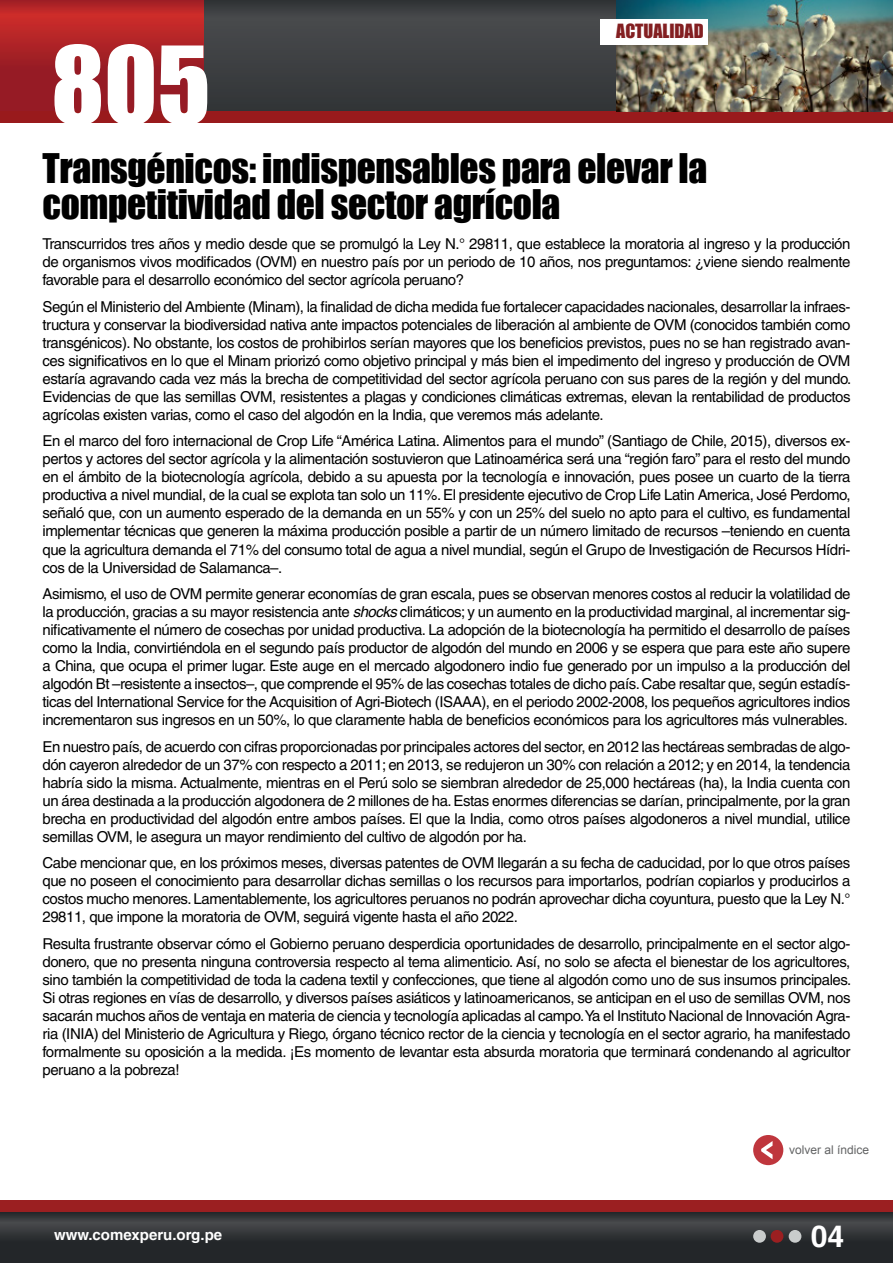
<style>
.page{position:relative;width:893px;height:1263px;background:#fff}
.page>*{position:absolute;margin:0;border:0;box-sizing:border-box;transform-origin:0 0}
.t1{font:99px "Impact";color:#fff}
.t2{font:37.5px/36px "Impact";letter-spacing:-.01em;color:#000}
.t3{font:700 30px "Helvetica";color:#fff}
.t4{font:18px "Impact";color:#831f21}
.t5{font:15px/18px "Helvetica";letter-spacing:-.03em;color:#000;text-align:justify}
.t6{font:700 15px "Helvetica";color:#fff}
.t7{font:12px "Arial";color:#636465}
.s1{font-style:italic}
</style>
<div class="page">
<div style="left:200px;top:0;width:693px;height:123px;background:#3d3f41"></div>
<svg style="left:0;top:1212px;width:893px;height:51px;background:#2d3033"></svg>
<div style="left:0;top:1200px;width:893px;height:12px;background:#9b1f21"></div>
<div style="left:753px;top:1230px;width:13px;height:13px;background:#c9cccc;border-radius:50%"></div>
<div style="left:771px;top:1230px;width:12px;height:13px;background:#9b1f21;border-radius:50%"></div>
<div style="left:789px;top:1230px;width:12px;height:13px;background:#c9cccc;border-radius:50%"></div>
<div style="left:753px;top:1135px;width:30px;height:30px;background:#bf363d;border-radius:50%"></div>
<svg style="left:761px;top:1141px;width:11px;height:18px"></svg>
<svg style="left:0;top:0;width:203px;height:111px;background:#a72026"></svg>
<div style="left:0;top:111px;width:893px;height:12px;background:#991a1c"></div>
<img style="left:617px;top:0;width:276px;height:111px">
<div style="left:600px;top:19px;width:108px;height:25px;background:#fff"></div>
<h1 class="t1" style="left:51px;top:8px;width:161px">805</h1>
<p class="t4" style="left:616px;top:17px;width:89px">actualidad</p>
<h2 class="t2" style="left:43px;top:149px;width:666px">Transgénicos: indispensables para elevar la competitividad del sector agrícola</h2>
<p class="t5" style="left:43px;top:235px;width:809px">Transcurridos tres años y medio desde que se promulgó la Ley N.° 29811, que establece la moratoria al ingreso y la producción de organismos vivos modificados (OVM) en nuestro país por un periodo de 10 años, nos preguntamos: ¿viene siendo realmente favorable para el desarrollo económico del sector agrícola peruano?</p>
<p class="t5" style="left:43px;top:298px;width:810px">Según el Ministerio del Ambiente (Minam), la finalidad de dicha medida fue fortalecer capacidades nacionales, desarrollar la infraes&shy;tructura y conservar la biodiversidad nativa ante impactos potenciales de liberación al ambiente de OVM (conocidos también como transgénicos). No obstante, los costos de prohibirlos serían mayores que los beneficios previstos, pues no se han registrado avan&shy;ces significativos en lo que el Minam priorizó como objetivo principal y más bien el impedimento del ingreso y producción de OVM estaría agravando cada vez más la brecha de competitividad del sector agrícola peruano con sus pares de la región y del mundo.<br>Evidencias de que las semillas OVM, resistentes a plagas y condiciones climáticas extremas, elevan la rentabilidad de productos agrícolas existen varias, como el caso del algodón en la India, que veremos más adelante.</p>
<p class="t5" style="left:43px;top:432px;width:809px">En el marco del foro internacional de Crop Life “América Latina. Alimentos para el mundo” (Santiago de Chile, 2015), diversos ex&shy;pertos y actores del sector agrícola y la alimentación sostuvieron que Latinoamérica será una “región faro” para el resto del mundo en el ámbito de la biotecnología agrícola, debido a su apuesta por la tecnología e innovación, pues posee un cuarto de la tierra productiva a nivel mundial, de la cual se explota tan solo un 11%. El presidente ejecutivo de Crop Life Latin America, José Perdomo, señaló que, con un aumento esperado de la demanda en un 55% y con un 25% del suelo no apto para el cultivo, es fundamental implementar técnicas que generen la máxima producción posible a partir de un número limitado de recursos –teniendo en cuenta que la agricultura demanda el 71% del consumo total de agua a nivel mundial, según el Grupo de Investigación de Recursos Hídri&shy;cos de la Universidad de Salamanca–.</p>
<p class="t5" style="left:43px;top:585px;width:809px">Asimismo, el uso de OVM permite generar economías de gran escala, pues se observan menores costos al reducir la volatilidad de la producción, gracias a su mayor resistencia ante <span class="s1">shocks</span> climáticos; y un aumento en la productividad marginal, al incrementar sig&shy;nificativamente el número de cosechas por unidad productiva. La adopción de la biotecnología ha permitido el desarrollo de países como la India, convirtiéndola en el segundo país productor de algodón del mundo en 2006 y se espera que para este año supere a China, que ocupa el primer lugar. Este auge en el mercado algodonero indio fue generado por un impulso a la producción del algodón Bt –resistente a insectos–, que comprende el 95% de las cosechas totales de dicho país. Cabe resaltar que, según estadís&shy;ticas del International Service for the Acquisition of Agri-Biotech (ISAAA), en el periodo 2002-2008, los pequeños agricultores indios incrementaron sus ingresos en un 50%, lo que claramente habla de beneficios económicos para los agricultores más vulnerables.</p>
<p class="t5" style="left:43px;top:737px;width:809px">En nuestro país, de acuerdo con cifras proporcionadas por principales actores del sector, en 2012 las hectáreas sembradas de algo&shy;dón cayeron alrededor de un 37% con respecto a 2011; en 2013, se redujeron un 30% con relación a 2012; y en 2014, la tendencia habría sido la misma. Actualmente, mientras en el Perú solo se siembran alrededor de 25,000 hectáreas (ha), la India cuenta con un área destinada a la producción algodonera de 2 millones de ha. Estas enormes diferencias se darían, principalmente, por la gran brecha en productividad del algodón entre ambos países. El que la India, como otros países algodoneros a nivel mundial, utilice semillas OVM, le asegura un mayor rendimiento del cultivo de algodón por ha.</p>
<p class="t5" style="left:43px;top:854px;width:809px">Cabe mencionar que, en los próximos meses, diversas patentes de OVM llegarán a su fecha de caducidad, por lo que otros países que no poseen el conocimiento para desarrollar dichas semillas o los recursos para importarlos, podrían copiarlos y producirlos a costos mucho menores. Lamentablemente, los agricultores peruanos no podrán aprovechar dicha coyuntura, puesto que la Ley N.° 29811, que impone la moratoria de OVM, seguirá vigente hasta el año 2022.</p>
<p class="t5" style="left:43px;top:934px;width:810px">Resulta frustrante observar cómo el Gobierno peruano desperdicia oportunidades de desarrollo, principalmente en el sector algo&shy;donero, que no presenta ninguna controversia respecto al tema alimenticio. Así, no solo se afecta el bienestar de los agricultores, sino también la competitividad de toda la cadena textil y confecciones, que tiene al algodón como uno de sus insumos principales.<br>Si otras regiones en vías de desarrollo, y diversos países asiáticos y latinoamericanos, se anticipan en el uso de semillas OVM, nos sacarán muchos años de ventaja en materia de ciencia y tecnología aplicadas al campo. Ya el Instituto Nacional de Innovación Agra&shy;ria (INIA) del Ministerio de Agricultura y Riego, órgano técnico rector de la ciencia y tecnología en el sector agrario, ha manifestado formalmente su oposición a la medida. ¡Es momento de levantar esta absurda moratoria que terminará condenando al agricultor peruano a la pobreza!</p>
<p class="t6" style="left:54px;top:1226px;width:170px">www.comexperu.org.pe</p>
<p class="t7" style="left:789px;top:1142px;width:82px">volver al índice</p>
<h3 class="t3" style="left:811px;top:1218px;width:35px">04</h3>
</div>
